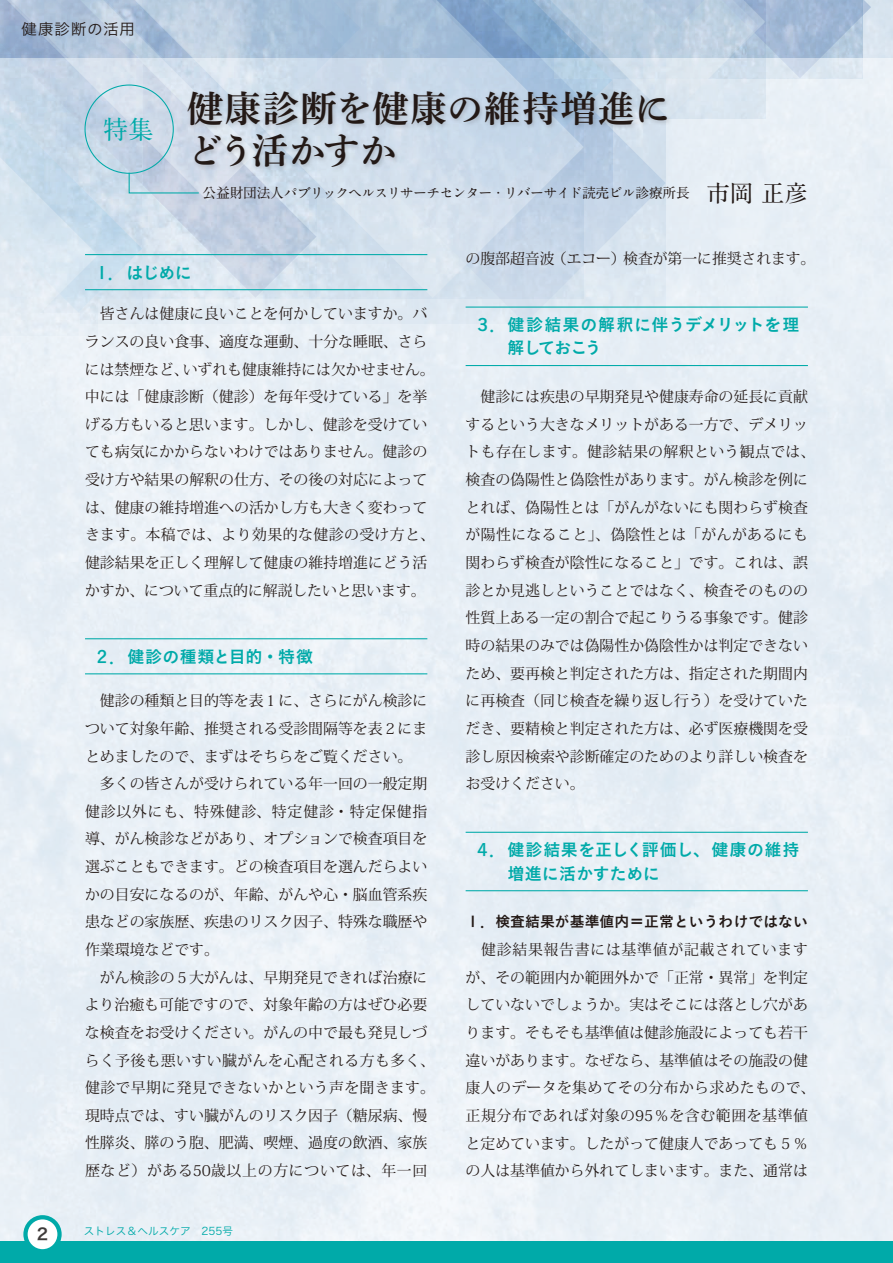
<style>
.page{position:relative;width:893px;height:1263px;background:#fff}
.page>*{position:absolute;margin:0;border:0;box-sizing:border-box;transform-origin:0 0}
.t1{font:36.15px/42.5px "Shuei Min Pro B";letter-spacing:.025em;color:#231916}
.t2{font:700 25.5px "A1 Mincho Std";color:#00aaa9}
.t3{font:16.95px/23.4px "Koburina Go Std N W6";letter-spacing:.005em;color:#00aaa9}
.t4{font:15.9px "Koburina Go Std N W3";letter-spacing:.02em;color:#231916}
.t5{font:15.9px "Hira Kaku Pro W6";color:#3f3b3a}
.t6{font:14.85px/27.6px "Koz Min Pr 6 N";color:#231916}
.t7{font:14.85px "Koburina Go Std N W6";color:#231916}
.t8{font:700 13.8px "A1 Mincho Std";letter-spacing:-.04em;color:#231916}
.t9{font:10.65px "Hira Kaku Std W3";color:#00aaa9}
.s1{font-size:23.4px}
</style>
<div class="page">
<div style="left:0;top:57px;width:893px;height:1185px;background:#e8eff6"></div>
<div style="left:0;top:1242px;width:893px;height:21px;background:#00aaa9"></div>
<svg style="left:26px;top:1217px;width:34px;height:34px"></svg>
<div style="left:23px;top:1215px;width:39px;height:38px;border:4px solid #00aaa9;border-radius:50%"></div>
<hr style="left:85px;top:638px;width:342px;height:1px;background:#00aaa9">
<hr style="left:85px;top:673px;width:342px;height:1px;background:#00aaa9">
<hr style="left:466px;top:365px;width:342px;height:1px;background:#00aaa9">
<hr style="left:466px;top:832px;width:342px;height:1px;background:#00aaa9">
<hr style="left:466px;top:890px;width:342px;height:1px;background:#00aaa9">
<svg style="left:0;top:0;width:870px;height:338px;background:#cbdae8"></svg>
<p class="t4" style="left:21px;top:17px;width:115px">健康診断の活用</p>
<h2 class="t2" style="left:103px;top:109px;width:53px">特集</h2>
<h1 class="t1" style="left:187px;top:85px;width:485px">健康診断を健康の維持増進にどう活かすか</h1>
<p class="t8" style="left:203px;top:181px;width:607px">公益財団法人パブリックヘルスリサーチセンター・リバーサイド読売ビル診療所長 <span class="s1">市岡 正彦</span></p>
<p class="t3" style="left:94px;top:261px;width:100px">１．はじめに</p>
<p class="t6" style="left:85px;top:300px;width:351px;text-indent:15px">皆さんは健康に良いことを何かしていますか。バランスの良い食事、適度な運動、十分な睡眠、さらには禁煙など、いずれも健康維持には欠かせません。中には「健康診断（健診）を毎年受けている」を挙げる方もいると思います。しかし、健診を受けていても病気にかからないわけではありません。健診の受け方や結果の解釈の仕方、その後の対応によっては、健康の維持増進への活かし方も大きく変わってきます。本稿では、より効果的な健診の受け方と、健診結果を正しく理解して健康の維持増進にどう活かすか、について重点的に解説したいと思います。</p>
<p class="t3" style="left:94px;top:645px;width:221px">２．健診の種類と目的・特徴</p>
<p class="t6" style="left:85px;top:687px;width:352px">　健診の種類と目的等を表１に、さらにがん検診について対象年齢、推奨される受診間隔等を表２にまとめましたので、まずはそちらをご覧ください。<br>　多くの皆さんが受けられている年一回の一般定期健診以外にも、特殊健診、特定健診・特定保健指導、がん検診などがあり、オプションで検査項目を選ぶこともできます。どの検査項目を選んだらよいかの目安になるのが、年齢、がんや心・脳血管系疾患などの家族歴、疾患のリスク因子、特殊な職歴や作業環境などです。<br>　がん検診の５大がんは、早期発見できれば治療により治癒も可能ですので、対象年齢の方はぜひ必要な検査をお受けください。がんの中で最も発見しづらく予後も悪いすい臓がんを心配される方も多く、健診で早期に発見できないかという声を聞きます。現時点では、すい臓がんのリスク因子（糖尿病、慢性膵炎、膵のう胞、肥満、喫煙、過度の飲酒、家族歴など）がある50歳以上の方については、年一回</p>
<p class="t5" style="left:37px;top:1220px;width:13px">2</p>
<p class="t9" style="left:84px;top:1223px;width:151px">ストレス&amp;ヘルスケア　255号</p>
<p class="t6" style="left:466px;top:245px;width:351px">の腹部超音波（エコー）検査が第一に推奨されます。</p>
<p class="t3" style="left:508px;top:313px;width:293px;text-indent:-34px">３．健診結果の解釈に伴うデメリットを理解しておこう</p>
<p class="t6" style="left:466px;top:383px;width:351px">　健診には疾患の早期発見や健康寿命の延長に貢献するという大きなメリットがある一方で、デメリットも存在します。健診結果の解釈という観点では、検査の偽陽性と偽陰性があります。がん検診を例にとれば、偽陽性とは「がんがないにも関わらず検査が陽性になること」、偽陰性とは「がんがあるにも関わらず検査が陰性になること」です。これは、誤診とか見逃しということではなく、検査そのものの性質上ある一定の割合で起こりうる事象です。健診時の結果のみでは偽陽性か偽陰性かは判定できないため、要再検と判定された方は、指定された期間内に再検査（同じ検査を繰り返し行う）を受けていただき、要精検と判定された方は、必ず医療機関を受診し原因検索や診断確定のためのより詳しい検査をお受けください。</p>
<p class="t3" style="left:507px;top:839px;width:293px;text-indent:-33px">４．健診結果を正しく評価し、健康の維持増進に活かすために</p>
<p class="t7" style="left:466px;top:910px;width:344px">１．検査結果が基準値内＝正常というわけではない</p>
<p class="t6" style="left:466px;top:936px;width:351px">　健診結果報告書には基準値が記載されていますが、その範囲内か範囲外かで「正常・異常」を判定していないでしょうか。実はそこには落とし穴があります。そもそも基準値は健診施設によっても若干違いがあります。なぜなら、基準値はその施設の健康人のデータを集めてその分布から求めたもので、正規分布であれば対象の95％を含む範囲を基準値と定めています。したがって健康人であっても５％の人は基準値から外れてしまいます。また、通常は</p>
</div>
